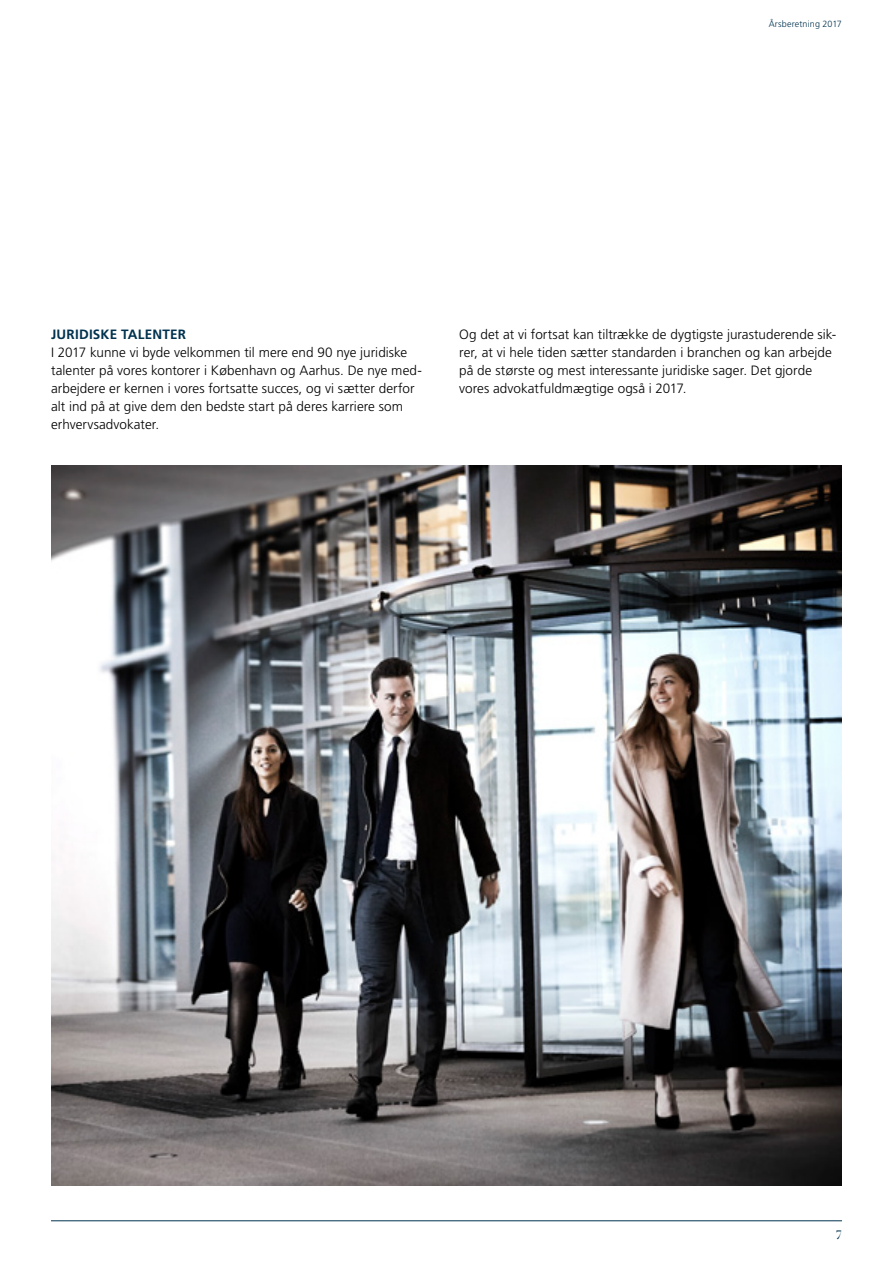
<style>
.page{position:relative;width:893px;height:1263px;background:#fff}
.page>*{position:absolute;margin:0;border:0;box-sizing:border-box;transform-origin:0 0}
.t1{font:300 13.5px/18px "Frutiger LT Std";letter-spacing:.005em;color:#000}
.t2{font:700 13.5px "Frutiger LT Std";letter-spacing:.015em;color:#00324f}
.t3{font:12px "Didot LT Std";color:#00324f}
.t4{font:300 9px "Frutiger LT Std";letter-spacing:.015em;color:#00324f}
</style>
<div class="page">
<hr style="left:51px;top:1220px;width:791px;height:1px;background:#00324f">
<img style="left:51px;top:465px;width:791px;height:720px">
<p class="t4" style="left:769px;top:19px;width:75px">Årsberetning 2017</p>
<p class="t2" style="left:51px;top:326px;width:137px">JURIDISKE TALENTER</p>
<p class="t1" style="left:51px;top:344px;width:372px">I 2017 kunne vi byde velkommen til mere end 90 nye juridiske talenter på vores kontorer i København og Aarhus. De nye med&shy;arbejdere er kernen i vores fortsatte succes, og vi sætter derfor alt ind på at give dem den bedste start på deres karriere som erhvervsadvokater.</p>
<p class="t1" style="left:459px;top:326px;width:379px">Og det at vi fortsat kan tiltrække de dygtigste jurastuderende sik&shy;rer, at vi hele tiden sætter standarden i branchen og kan arbejde på de største og mest interessante juridiske sager. Det gjorde vores advokatfuldmægtige også i 2017.</p>
<p class="t3" style="left:836px;top:1228px;width:8px">7</p>
</div>
